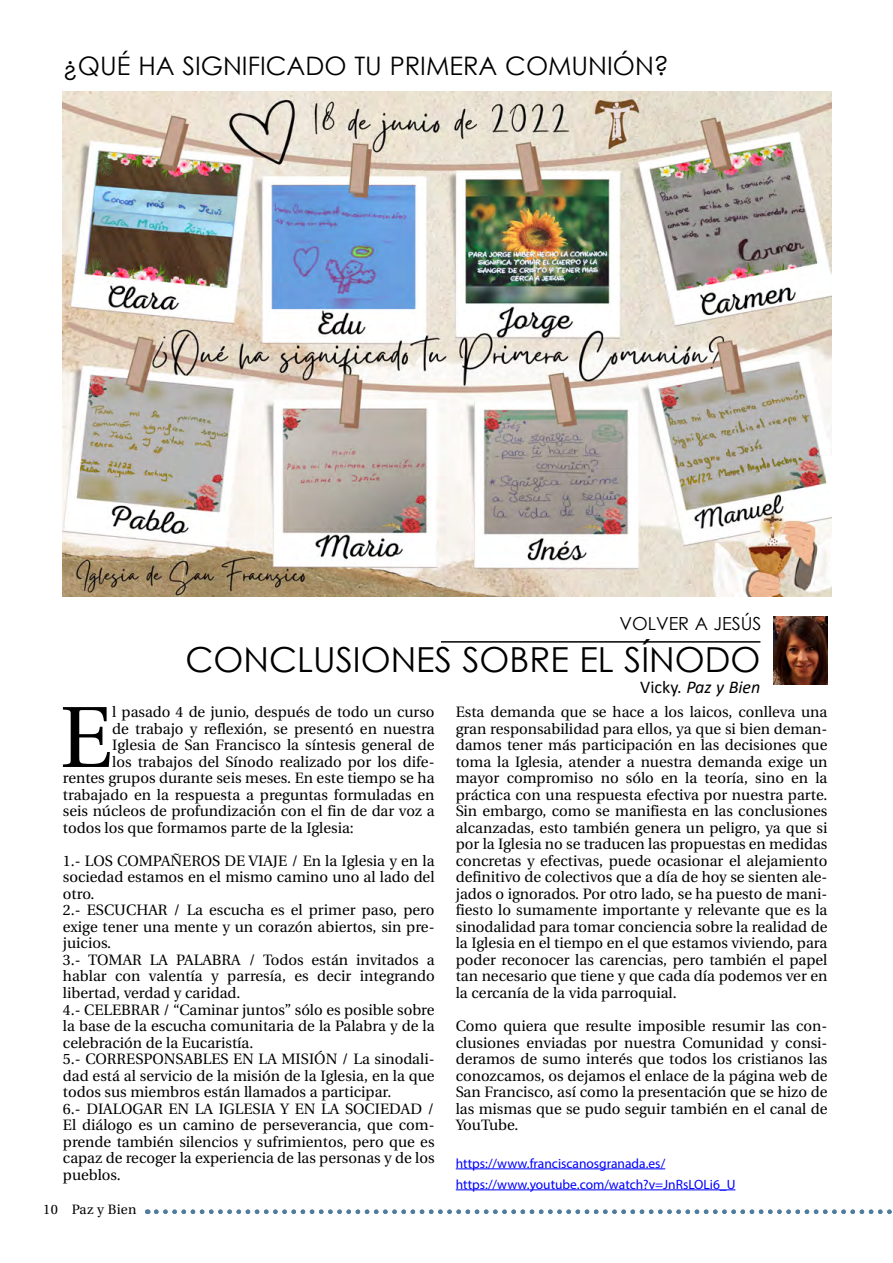
<style>
.page{position:relative;width:893px;height:1263px;background:#fff}
.page>*{position:absolute;margin:0;border:0;box-sizing:border-box;transform-origin:0 0}
.t1{font:86.55px "Utopia";color:#000}
.t2{font:34.5px "Century Gothic";color:#000}
.t3{font:25.5px "Century Gothic";color:#000}
.t4{font:italic 18px "Calibri";color:#000}
.t5{font:18px "Century Gothic";color:#000}
.t6{font:15px/16.5px "Utopia";color:#000;text-align:justify}
.t7{font:13.5px/21px "Myriad Pro";color:#00f}
.t8{font:13.5px "Utopia";letter-spacing:.025em;color:#000}
.s1{font-style:normal}
</style>
<div class="page">
<svg style="left:156px;top:1209px;width:736px;height:5px"></svg>
<hr style="left:456px;top:1168px;width:209px;height:1px;background:#00f">
<hr style="left:456px;top:1189px;width:279px;height:1px;background:#00f">
<hr style="left:441px;top:641px;width:319px;height:2px;background:#000">
<img style="left:773px;top:616px;width:54px;height:68px">
<img style="left:63px;top:92px;width:769px;height:504px">
<h3 class="t3" style="left:63px;top:48px;width:608px">¿QUÉ HA SIGNIFICADO TU PRIMERA COMUNIÓN?</h3>
<p class="t5" style="left:619px;top:611px;width:144px">VOLVER A JESÚS</p>
<h2 class="t2" style="left:186px;top:635px;width:576px">CONCLUSIONES SOBRE EL SÍNODO</h2>
<p class="t4" style="left:640px;top:674px;width:122px"><span class="s1">Vicky.</span> Paz y Bien</p>
<h1 class="t1" style="left:60px;top:690px;width:54px">E</h1>
<p class="t6" style="left:112px;top:704px;width:324px">l pasado 4 de junio, después de todo un curso</p>
<p class="t6" style="left:112px;top:721px;width:324px">de trabajo y reflexión, se presentó en nuestra</p>
<p class="t6" style="left:112px;top:737px;width:324px">Iglesia de San Francisco la síntesis general de</p>
<p class="t6" style="left:112px;top:754px;width:324px">los trabajos del Sínodo realizado por los dife-</p>
<p class="t6" style="left:63px;top:770px;width:373px">rentes grupos durante seis meses. En este tiempo se ha</p>
<p class="t6" style="left:63px;top:787px;width:373px">trabajado en la respuesta a preguntas formuladas en</p>
<p class="t6" style="left:63px;top:803px;width:373px">seis núcleos de profundización con el fin de dar voz a</p>
<p class="t6" style="left:63px;top:820px;width:292px">todos los que formamos parte de la Iglesia:</p>
<p class="t6" style="left:63px;top:853px;width:373px;text-align:left">1.- LOS COMPAÑEROS DE VIAJE / En la Iglesia y en la sociedad estamos en el mismo camino uno al lado del otro.<br>2.- ESCUCHAR / La escucha es el primer paso, pero exige tener una mente y un corazón abiertos, sin pre&shy;juicios.<br>3.- TOMAR LA PALABRA / Todos están invitados a hablar con valentía y parresía, es decir integrando libertad, verdad y caridad.<br>4.- CELEBRAR / “Caminar juntos” sólo es posible sobre la base de la escucha comunitaria de la Palabra y de la celebración de la Eucaristía.<br>5.- CORRESPONSABLES EN LA MISIÓN / La sinodali&shy;dad está al servicio de la misión de la Iglesia, en la que todos sus miembros están llamados a participar.<br>6.- DIALOGAR EN LA IGLESIA Y EN LA SOCIEDAD / El diálogo es un camino de perseverancia, que com&shy;prende también silencios y sufrimientos, pero que es capaz de recoger la experiencia de las personas y de los pueblos.</p>
<p class="t8" style="left:43px;top:1202px;width:95px">10 Paz y Bien</p>
<p class="t6" style="left:456px;top:704px;width:373px">Esta demanda que se hace a los laicos, conlleva una gran responsabilidad para ellos, ya que si bien deman&shy;damos tener más participación en las decisiones que toma la Iglesia, atender a nuestra demanda exige un mayor compromiso no sólo en la teoría, sino en la práctica con una respuesta efectiva por nuestra parte.<br>Sin embargo, como se manifiesta en las conclusiones alcanzadas, esto también genera un peligro, ya que si por la Iglesia no se traducen las propuestas en medidas concretas y efectivas, puede ocasionar el alejamiento definitivo de colectivos que a día de hoy se sienten ale&shy;jados o ignorados. Por otro lado, se ha puesto de mani&shy;fiesto lo sumamente importante y relevante que es la sinodalidad para tomar conciencia sobre la realidad de la Iglesia en el tiempo en el que estamos viviendo, para poder reconocer las carencias, pero también el papel tan necesario que tiene y que cada día podemos ver en la cercanía de la vida parroquial.</p>
<p class="t6" style="left:456px;top:1018px;width:373px">Como quiera que resulte imposible resumir las con&shy;clusiones enviadas por nuestra Comunidad y consi&shy;deramos de sumo interés que todos los cristianos las conozcamos, os dejamos el enlace de la página web de San Francisco, así como la presentación que se hizo de las mismas que se pudo seguir también en el canal de YouTube.</p>
<p class="t7" style="left:456px;top:1152px;width:281px">https://www.franciscanosgranada.es/ https://www.youtube.com/watch?v=JnRsLOLi6_U</p>
</div>
